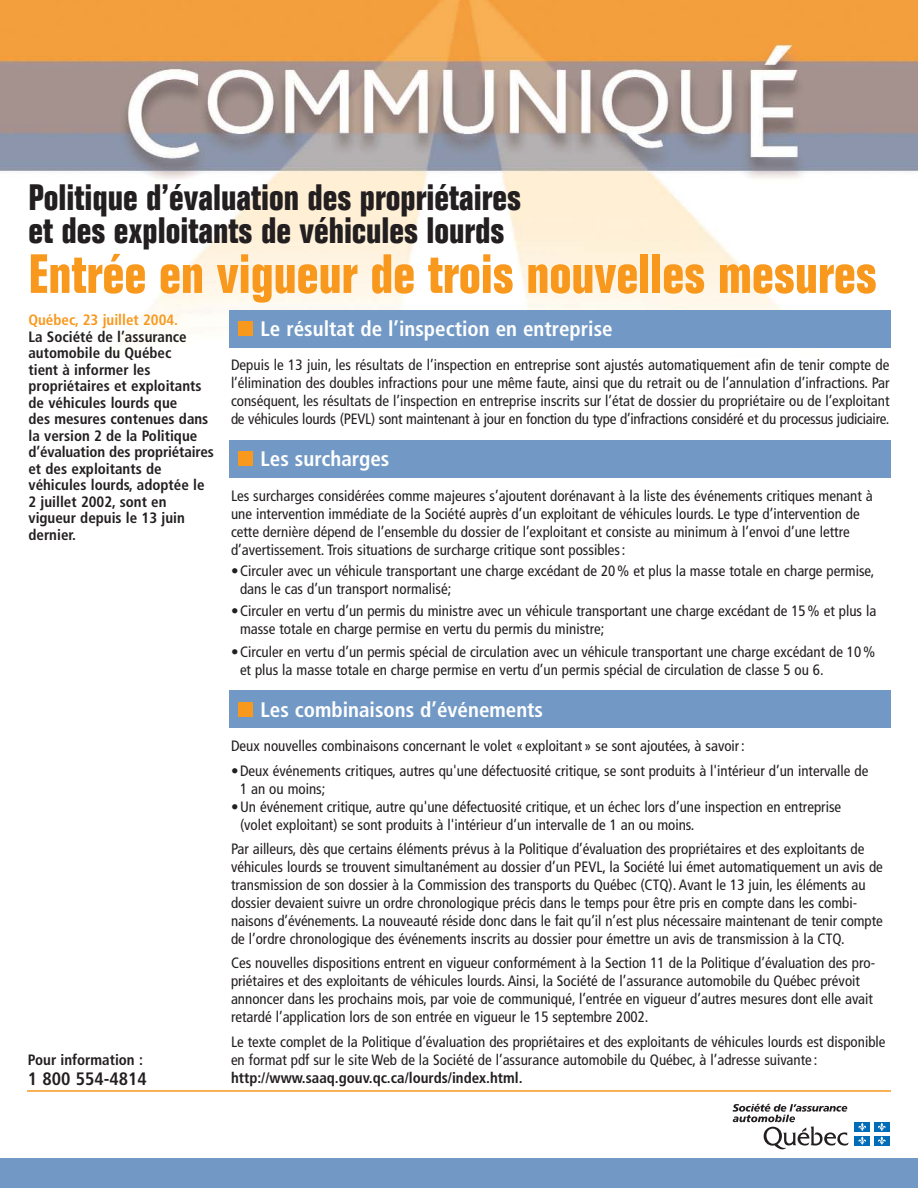
<style>
.page{position:relative;width:918px;height:1188px;background:#fff}
.page>*{position:absolute;margin:0;border:0;box-sizing:border-box;transform-origin:0 0}
.t1{font:700 condensed 54px "Folio";color:#f8981d}
.t2{font:700 condensed 36px/33px "Folio";color:#231f20}
.t3{font:700 condensed 21px "Frutiger";color:#fff}
.t4{font:700 condensed 18px "Frutiger";color:#231f20}
.t5{font:condensed 15px/18px "Frutiger";color:#231f20}
.t6{font:700 condensed 15px/16.5px "Frutiger";color:#231f20}
.t7{font:700 condensed 15px "Frutiger";color:#f8981d}
</style>
<div class="page">
<img style="left:0;top:0;width:918px;height:478px">
<div style="left:230px;top:690px;width:661px;height:37px;background:#7299c6"></div>
<div style="left:230px;top:441px;width:661px;height:37px;background:#7299c6"></div>
<div style="left:230px;top:310px;width:661px;height:38px;background:#7299c6"></div>
<div style="left:238px;top:702px;width:15px;height:15px;background:#f8981d"></div>
<div style="left:238px;top:452px;width:15px;height:14px;background:#f8981d"></div>
<div style="left:238px;top:321px;width:15px;height:15px;background:#f8981d"></div>
<svg style="left:733px;top:1104px;width:116px;height:46px"></svg>
<div style="left:855px;top:1122px;width:15px;height:10px;background:#006bb6"></div>
<div style="left:874px;top:1122px;width:15px;height:10px;background:#006bb6"></div>
<div style="left:855px;top:1136px;width:15px;height:9px;background:#006bb6"></div>
<svg style="left:858px;top:1123px;width:8px;height:22px"></svg>
<div style="left:874px;top:1136px;width:15px;height:9px;background:#006bb6"></div>
<svg style="left:878px;top:1123px;width:8px;height:22px"></svg>
<hr style="left:27px;top:1090px;width:864px;height:2px;background:#f8981d">
<div style="left:0;top:1158px;width:918px;height:30px;background:#7299c6"></div>
<h2 class="t2" style="left:28px;top:184px;width:494px">Politique d’évaluation des propriétaires et des exploitants de véhicules lourds</h2>
<h1 class="t1" style="left:28px;top:254px;width:850px">Entrée en vigueur de trois nouvelles mesures</h1>
<p class="t7" style="left:28px;top:314px;width:151px">Québec, 23 juillet 2004.</p>
<p class="t6" style="left:28px;top:329px;width:187px">La Société de l’assurance automobile du Québec<br>tient à informer les propriétaires et exploitants de véhicules lourds que<br>des mesures contenues dans la version 2 de la Politique d’évaluation des propriétaires et des exploitants de véhicules lourds, adoptée le<br>2 juillet 2002, sont en vigueur depuis le 13 juin dernier.</p>
<h3 class="t3" style="left:261px;top:320px;width:354px">Le résultat de l’inspection en entreprise</h3>
<p class="t5" style="left:231px;top:357px;width:660px;text-align:justify">Depuis le 13 juin, les résultats de l’inspection en entreprise sont ajustés automatiquement afin de tenir compte de l’élimination des doubles infractions pour une même faute, ainsi que du retrait ou de l’annulation d’infractions. Par conséquent, les résultats de l’inspection en entreprise inscrits sur l’état de dossier du propriétaire ou de l’exploitant de véhicules lourds (PEVL) sont maintenant à jour en fonction du type d’infractions considéré et du processus judiciaire.</p>
<h3 class="t3" style="left:261px;top:450px;width:130px">Les surcharges</h3>
<p class="t5" style="left:231px;top:488px;width:643px">Les surcharges considérées comme majeures s’ajoutent dorénavant à la liste des événements critiques menant à une intervention immédiate de la Société auprès d’un exploitant de véhicules lourds. Le type d’intervention de cette dernière dépend de l’ensemble du dossier de l’exploitant et consiste au minimum à l’envoi d’une lettre d’avertissement. Trois situations de surcharge critique sont possibles :</p>
<p class="t5" style="left:240px;top:563px;width:636px;text-indent:-9px">•Circuler avec un véhicule transportant une charge excédant de 20 % et plus la masse totale en charge permise, dans le cas d’un transport normalisé;</p>
<p class="t5" style="left:240px;top:603px;width:638px;text-indent:-9px">•Circuler en vertu d’un permis du ministre avec un véhicule transportant une charge excédant de 15 % et plus la masse totale en charge permise en vertu du permis du ministre;</p>
<p class="t5" style="left:240px;top:644px;width:637px;text-indent:-9px">•Circuler en vertu d’un permis spécial de circulation avec un véhicule transportant une charge excédant de 10 % et plus la masse totale en charge permise en vertu d’un permis spécial de circulation de classe 5 ou 6.</p>
<h3 class="t3" style="left:261px;top:701px;width:284px">Les combinaisons d’événements</h3>
<p class="t5" style="left:231px;top:738px;width:515px">Deux nouvelles combinaisons concernant le volet « exploitant » se sont ajoutées, à savoir :</p>
<p class="t5" style="left:240px;top:763px;width:630px;text-indent:-9px">•Deux événements critiques, autres qu'une défectuosité critique, se sont produits à l'intérieur d’un intervalle de<br>1 an ou moins;</p>
<p class="t5" style="left:240px;top:799px;width:603px;text-indent:-9px">•Un événement critique, autre qu'une défectuosité critique, et un échec lors d’une inspection en entreprise (volet exploitant) se sont produits à l'intérieur d’un intervalle de 1 an ou moins.</p>
<p class="t5" style="left:231px;top:841px;width:653px">Par ailleurs, dès que certains éléments prévus à la Politique d’évaluation des propriétaires et des exploitants de véhicules lourds se trouvent simultanément au dossier d’un PEVL, la Société lui émet automatiquement un avis de transmission de son dossier à la Commission des transports du Québec (CTQ). Avant le 13 juin, les éléments au dossier devaient suivre un ordre chronologique précis dans le temps pour être pris en compte dans les combi&shy;naisons d’événements. La nouveauté réside donc dans le fait qu’il n’est plus nécessaire maintenant de tenir compte de l’ordre chronologique des événements inscrits au dossier pour émettre un avis de transmission à la CTQ.</p>
<p class="t5" style="left:231px;top:955px;width:646px">Ces nouvelles dispositions entrent en vigueur conformément à la Section 11 de la Politique d’évaluation des pro&shy;priétaires et des exploitants de véhicules lourds. Ainsi, la Société de l’assurance automobile du Québec prévoit annoncer dans les prochains mois, par voie de communiqué, l’entrée en vigueur d’autres mesures dont elle avait retardé l’application lors de son entrée en vigueur le 15 septembre 2002.</p>
<p class="t5" style="left:231px;top:1034px;width:656px">Le texte complet de la Politique d’évaluation des propriétaires et des exploitants de véhicules lourds est disponible en format pdf sur le site Web de la Société de l’assurance automobile du Québec, à l’adresse suivante :</p>
<p class="t6" style="left:231px;top:1071px;width:293px">http://www.saaq.gouv.qc.ca/lourds/index.html.</p>
<p class="t6" style="left:28px;top:1053px;width:116px">Pour information :</p>
<p class="t4" style="left:28px;top:1071px;width:120px">1 800 554-4814</p>
</div>
